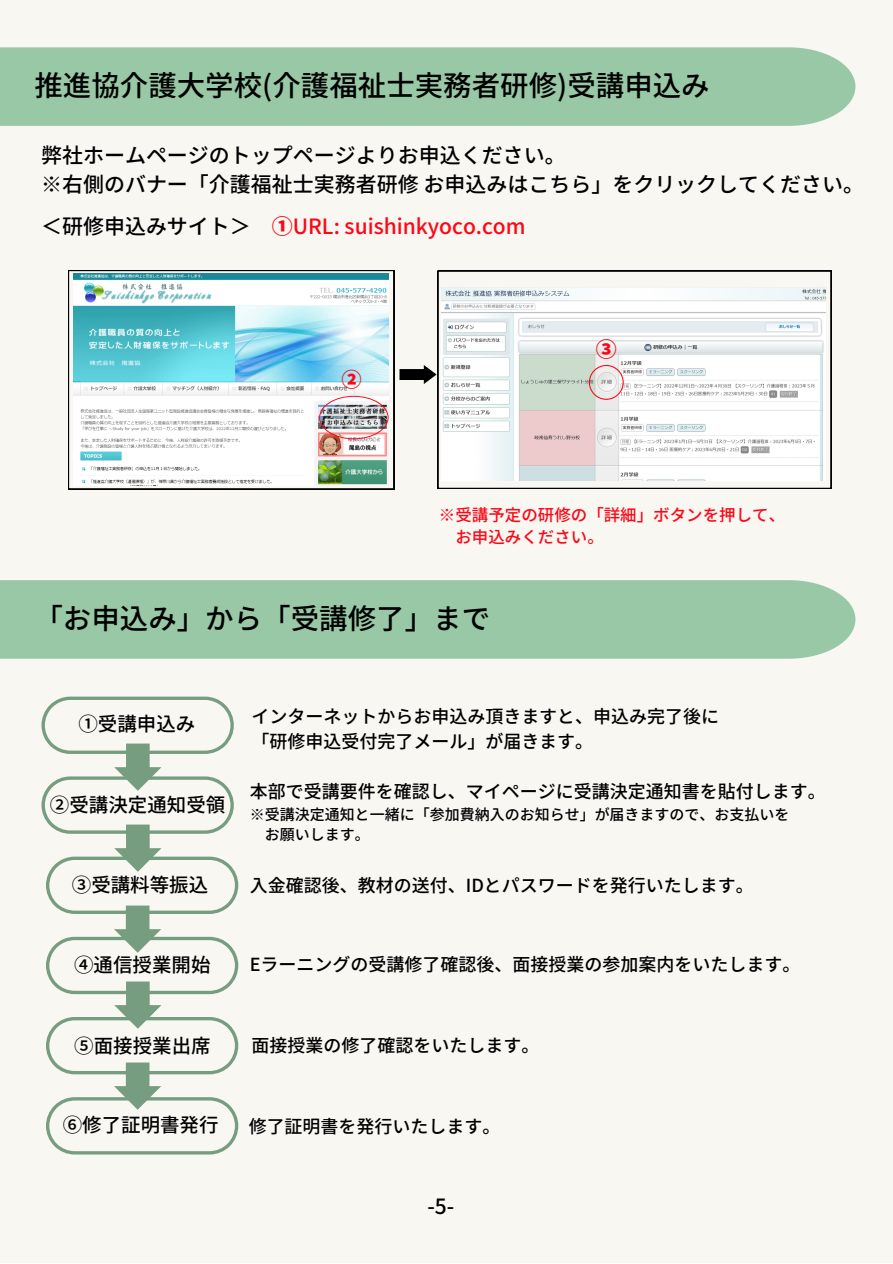
<style>
.page{position:relative;width:893px;height:1264px;background:#fff}
.page>*{position:absolute;margin:0;border:0;box-sizing:border-box;transform-origin:0 0}
.t1{font:500 28.5px "Gen Shin Gothic";color:#000}
.t2{font:500 21px/29.2px "Gen Shin Gothic";color:#000}
.t3{font:500 21px "Gen Shin Gothic";color:#ff0616}
.t4{font:800 21px "Gen Shin Gothic";color:#ff0616}
.t5{font:800 20.25px "Gen Shin Gothic";color:#ff0616}
.t6{font:500 19.5px "Gen Shin Gothic";color:#000}
.t7{font:500 18px/24.8px "Gen Shin Gothic";color:#000}
.t8{font:500 16.5px/22.5px "Gen Shin Gothic";color:#ff0616}
.t9{font:500 15px/20.2px "Gen Shin Gothic";color:#000}
.s1{color:#000}
.s2{font-weight:800}
</style>
<div class="page">
<div style="left:0;top:0;width:892px;height:1262px;background:#f8f7f2"></div>
<div style="left:0;top:47px;width:855px;height:79px;background:#98c8a5"></div>
<div style="left:0;top:580px;width:855px;height:78px;background:#98c8a5"></div>
<svg style="left:399px;top:365px;width:37px;height:19px"></svg>
<svg style="left:41px;top:696px;width:197px;height:458px"></svg>
<svg style="left:68px;top:270px;width:326px;height:219px"></svg>
<img style="left:73px;top:273px;width:315px;height:212px">
<img style="left:319px;top:396px;width:69px;height:43px">
<svg style="left:437px;top:271px;width:394px;height:218px"></svg>
<h1 class="t1" style="left:34px;top:65px;width:677px">推進協介護大学校(介護福祉士実務者研修)受講申込み</h1>
<p class="t2" style="left:41px;top:140px;width:824px">弊社ホームページのトップページよりお申込ください。<br>※右側のバナー「介護福祉士実務者研修お申込みはこちら」をクリックしてください。</p>
<p class="t3" style="left:41px;top:211px;width:486px"><span class="s1">＜研修申込みサイト＞</span> <span class="s2">①</span>URL: suishinkyoco.com</p>
<p class="t5" style="left:341px;top:365px;width:22px">②</p>
<p class="t4" style="left:596px;top:334px;width:22px">③</p>
<p class="t8" style="left:455px;top:503px;width:331px;text-indent:-16px">※受講予定の研修の「詳細」ボタンを押して、お申込みください。</p>
<h1 class="t1" style="left:34px;top:598px;width:457px">「お申込み」から「受講修了」まで</h1>
<p class="t6" style="left:78px;top:710px;width:118px">①受講申込み</p>
<p class="t6" style="left:50px;top:791px;width:177px">②受講決定通知受領</p>
<p class="t6" style="left:72px;top:871px;width:138px">③受講料等振込</p>
<p class="t6" style="left:74px;top:951px;width:138px">④通信授業開始</p>
<p class="t7" style="left:251px;top:704px;width:469px">インターネットからお申込み頂きますと、申込み完了後に「研修申込受付完了メール」が届きます。</p>
<p class="t7" style="left:250px;top:779px;width:577px">本部で受講要件を確認し、マイページに受講決定通知書を貼付します。</p>
<p class="t9" style="left:265px;top:804px;width:526px;text-indent:-15px">※受講決定通知と一緒に「参加費納入のお知らせ」が届きますので、お支払いをお願いします。</p>
<p class="t7" style="left:250px;top:872px;width:505px">入金確認後、教材の送付、IDとパスワードを発行いたします。</p>
<p class="t7" style="left:250px;top:951px;width:552px">Eラーニングの受講修了確認後、面接授業の参加案内をいたします。</p>
<p class="t6" style="left:74px;top:1031px;width:138px">⑤面接授業出席</p>
<p class="t6" style="left:63px;top:1111px;width:157px">⑥修了証明書発行</p>
<p class="t7" style="left:251px;top:1032px;width:289px">面接授業の修了確認をいたします。</p>
<p class="t7" style="left:249px;top:1114px;width:253px">修了証明書を発行いたします。</p>
<p class="t2" style="left:427px;top:1191px;width:28px">-5-</p>
</div>
